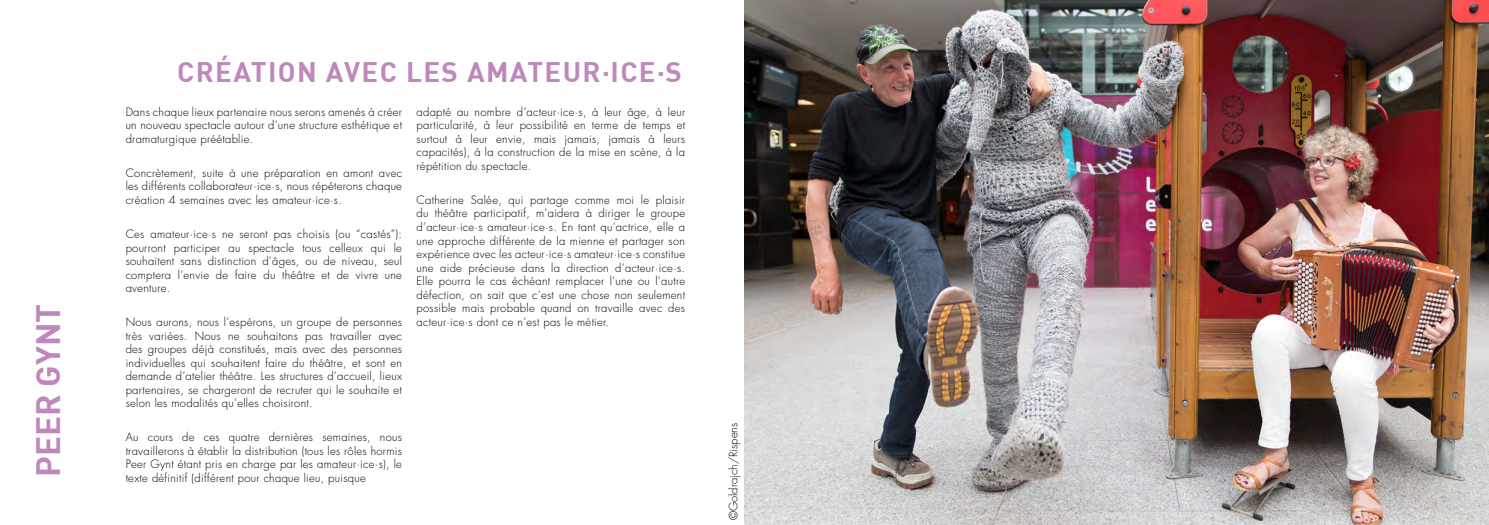
<style>
.page{position:relative;width:1489px;height:525px;background:#fff}
.page>*{position:absolute;margin:0;border:0;box-sizing:border-box;transform-origin:0 0}
.t1{font:700 33.12px "DIN";color:#bf87bb}
.t2{font:700 27.62px "DIN";letter-spacing:.05em;color:#bf87bb}
.t3{font:300 11.25px/13.5px "Futura Std";letter-spacing:.025em;color:#000;text-align:justify}
.t4{font:300 11.25px "Futura Std";color:#000}
.s1{font-size:27.5px}
</style>
<div class="page">
<img style="left:744px;top:0;width:744px;height:524px">
<h1 class="t1" style="left:27px;top:476px;width:174px;rotate:-90deg">PEER GYNT</h1>
<h2 class="t2" style="left:177px;top:53px;width:506px">CRÉATION AVEC LES AMATEUR<span class="s1">·</span>ICE<span class="s1">·</span>S</h2>
<p class="t3" style="left:126px;top:105px;width:278px">Dans chaque lieux partenaire nous serons amenés à créer un nouveau spectacle autour d’une structure esthétique et dramaturgique préétablie.</p>
<p class="t3" style="left:126px;top:166px;width:278px">Concrètement, suite à une préparation en amont avec les différents collaborateur·ice·s, nous répéterons chaque création 4 semaines avec les amateur·ice·s.</p>
<p class="t3" style="left:126px;top:227px;width:278px">Ces amateur·ice·s ne seront pas choisis (ou “castés”): pourront participer au spectacle tous celleux qui le souhaitent sans distinction d’âges, ou de niveau, seul comptera l’envie de faire du théâtre et de vivre une aventure.</p>
<p class="t3" style="left:126px;top:315px;width:278px">Nous aurons, nous l’espérons, un groupe de personnes très variées. Nous ne souhaitons pas travailler avec des groupes déjà constitués, mais avec des personnes individuelles qui souhaitent faire du théâtre, et sont en demande d’atelier théâtre. Les structures d’accueil, lieux partenaires, se chargeront de recruter qui le souhaite et selon les modalités qu’elles choisiront.</p>
<p class="t3" style="left:126px;top:430px;width:278px">Au cours de ces quatre dernières semaines, nous travaillerons à établir la distribution (tous les rôles hormis Peer Gynt étant pris en charge par les amateur·ice·s), le texte définitif (différent pour chaque lieu, puisque</p>
<p class="t3" style="left:416px;top:105px;width:270px">adapté au nombre d’acteur·ice·s, à leur âge, à leur particularité, à leur possibilité en terme de temps et surtout à leur envie, mais jamais, jamais à leurs capacités), à la construction de la mise en scène, à la répétition du spectacle.</p>
<p class="t3" style="left:416px;top:193px;width:270px">Catherine Salée, qui partage comme moi le plaisir du théâtre participatif, m’aidera à diriger le groupe d’acteur·ice·s amateur·ice·s. En tant qu’actrice, elle a une approche différente de la mienne et partager son expérience avec les acteur·ice·s amateur·ice·s constitue une aide précieuse dans la direction d’acteur·ice·s.<br>Elle pourra le cas échéant remplacer l’une ou l’autre défection, on sait que c’est une chose non seulement possible mais probable quand on travaille avec des acteur·ice·s dont ce n’est pas le métier.</p>
<p class="t4" style="left:726px;top:520px;width:99px;rotate:-90deg">©Goldrajch/Rispens</p>
</div>
